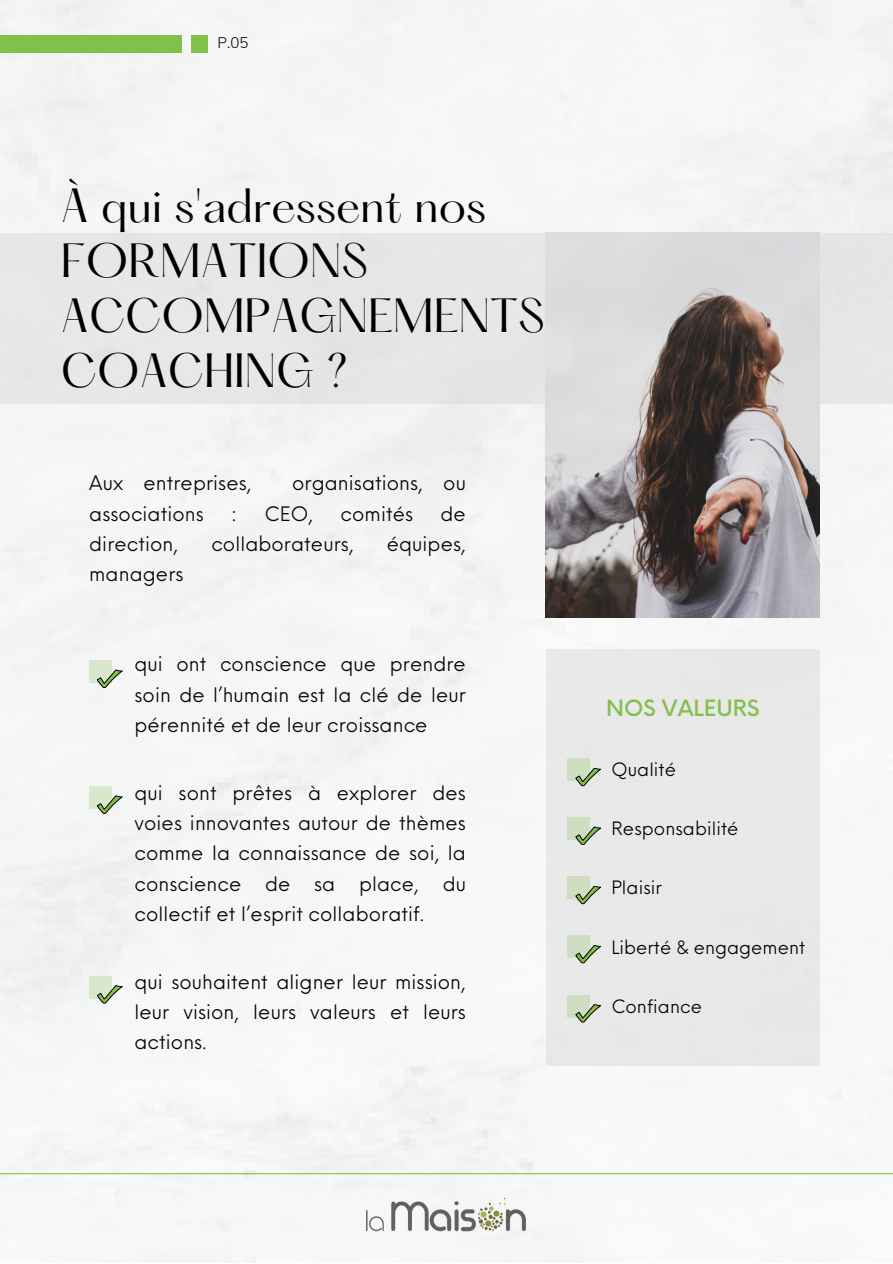
<style>
.page{position:relative;width:893px;height:1264px;background:#fff}
.page>*{position:absolute;margin:0;border:0;box-sizing:border-box;transform-origin:0 0}
.t1{font:42px "Hatton";color:#000}
.t2{font:500 21.9px "Neue Einstellung";color:#82c04c}
.t3{font:19.5px/30.3px "Neue Einstellung";letter-spacing:.005em;color:#000;text-align:justify}
.t4{font:18px "Neue Einstellung";letter-spacing:.005em;color:#000}
.t5{font:300 15px "Muli";color:#000}
</style>
<div class="page">
<div style="left:0;top:0;width:892px;height:1262px;background:#f6f6f6"></div>
<div style="left:0;top:233px;width:892px;height:170px;background:#e7e7e7"></div>
<img style="left:546px;top:233px;width:273px;height:384px">
<div style="left:546px;top:649px;width:273px;height:417px;background:#e8e8e8"></div>
<hr style="left:0;top:1173px;width:892px;height:1px;background:#82c04c">
<div style="left:0;top:36px;width:182px;height:17px;background:#82c04c"></div>
<div style="left:191px;top:36px;width:17px;height:17px;background:#82c04c"></div>
<img style="left:343px;top:1182px;width:206px;height:64px">
<div style="left:89px;top:660px;width:22px;height:22px;background:#d8e8cc"></div>
<svg style="left:97px;top:670px;width:25px;height:18px"></svg>
<div style="left:89px;top:786px;width:22px;height:22px;background:#d9e8cc"></div>
<svg style="left:97px;top:795px;width:25px;height:18px"></svg>
<div style="left:89px;top:975px;width:22px;height:23px;background:#d7e7ca"></div>
<svg style="left:97px;top:985px;width:25px;height:18px"></svg>
<div style="left:567px;top:758px;width:23px;height:22px;background:#cedec1"></div>
<svg style="left:576px;top:768px;width:24px;height:18px"></svg>
<div style="left:567px;top:817px;width:23px;height:22px;background:#cedec1"></div>
<svg style="left:576px;top:826px;width:24px;height:18px"></svg>
<div style="left:567px;top:876px;width:23px;height:22px;background:#cedec2"></div>
<svg style="left:576px;top:886px;width:24px;height:18px"></svg>
<div style="left:567px;top:935px;width:23px;height:23px;background:#cfdec2"></div>
<svg style="left:576px;top:945px;width:24px;height:18px"></svg>
<div style="left:567px;top:994px;width:23px;height:23px;background:#cfdec2"></div>
<svg style="left:576px;top:1004px;width:24px;height:18px"></svg>
<p class="t5" style="left:217px;top:33px;width:33px">P.05</p>
<p class="t1" style="left:61px;top:186px;width:427px">À qui s'adressent nos</p>
<p class="t1" style="left:61px;top:241px;width:308px">FORMATIONS</p>
<p class="t1" style="left:61px;top:296px;width:485px">ACCOMPAGNEMENTS</p>
<p class="t1" style="left:61px;top:351px;width:289px">COACHING ?</p>
<p class="t3" style="left:89px;top:466px;width:164px">Aux entreprises,</p>
<p class="t3" style="left:292px;top:466px;width:175px">organisations, ou</p>
<p class="t3" style="left:89px;top:496px;width:116px">associations</p>
<p class="t3" style="left:231px;top:496px;width:7px">:</p>
<p class="t3" style="left:264px;top:496px;width:50px">CEO,</p>
<p class="t3" style="left:340px;top:496px;width:74px">comités</p>
<p class="t3" style="left:440px;top:496px;width:27px">de</p>
<p class="t3" style="left:89px;top:527px;width:90px">direction,</p>
<p class="t3" style="left:211px;top:527px;width:144px">collaborateurs,</p>
<p class="t3" style="left:387px;top:527px;width:81px">équipes,</p>
<p class="t3" style="left:89px;top:557px;width:96px">managers</p>
<p class="t3" style="left:134px;top:647px;width:333px">qui ont conscience que prendre soin de l’humain est la clé de leur pérennité et de leur croissance</p>
<p class="t3" style="left:134px;top:775px;width:333px">qui sont prêtes à explorer des voies innovantes autour de thèmes comme la connaissance de soi, la conscience de sa place, du collectif et l’esprit collaboratif.</p>
<p class="t3" style="left:134px;top:964px;width:333px">qui souhaitent aligner leur mission, leur vision, leurs valeurs et leurs actions.</p>
<p class="t2" style="left:606px;top:688px;width:155px">NOS VALEURS</p>
<p class="t4" style="left:611px;top:753px;width:66px">Qualité</p>
<p class="t4" style="left:611px;top:812px;width:129px">Responsabilité</p>
<p class="t4" style="left:611px;top:871px;width:52px">Plaisir</p>
<p class="t4" style="left:611px;top:930px;width:195px">Liberté &amp; engagement</p>
<p class="t4" style="left:611px;top:990px;width:92px">Confiance</p>
</div>
